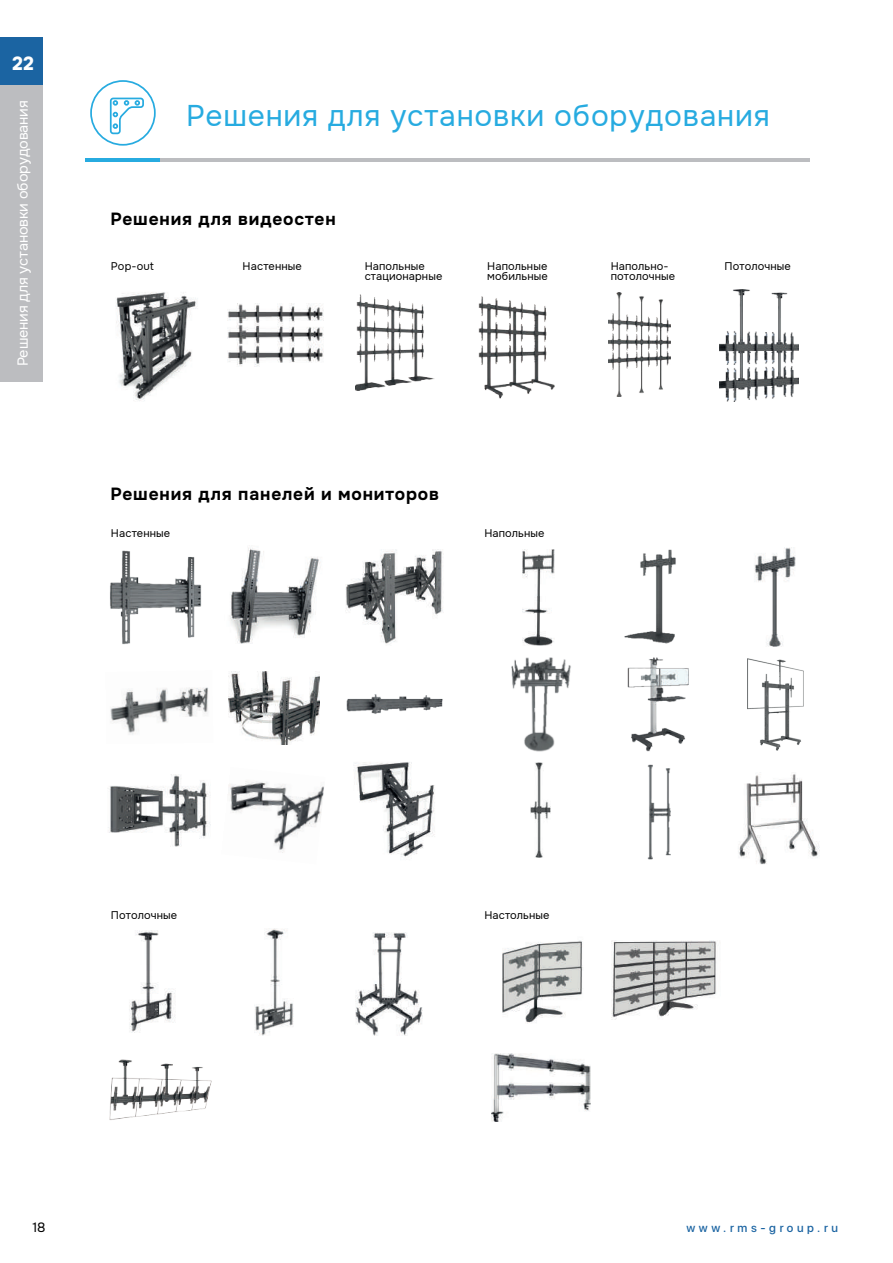
<style>
.page{position:relative;width:893px;height:1263px;background:#fff}
.page>*{position:absolute;margin:0;border:0;box-sizing:border-box;transform-origin:0 0}
.t1{font:30px "Onest";letter-spacing:.025em;color:#27abe0}
.t2{font:800 18.75px "Onest";color:#fff}
.t3{font:700 17.25px "Onest";letter-spacing:.05em;color:#000}
.t4{font:14.55px "Onest";letter-spacing:-.01em;color:#fff}
.t5{font:13.5px "Onest";color:#000}
.t6{font:500 12px "SF Pro Display";letter-spacing:.3em;color:#1b64a2}
.t7{font:11.1px/10.1px "Onest";letter-spacing:.01em;color:#000}
</style>
<div class="page">
<img style="left:110px;top:550px;width:91px;height:95px">
<div style="left:0;top:84px;width:43px;height:297px;background:#bcbdc0"></div>
<div style="left:0;top:38px;width:43px;height:47px;background:#1b64a2"></div>
<hr style="left:158px;top:159px;width:651px;height:3px;background:#bcbdc0">
<hr style="left:86px;top:159px;width:74px;height:3px;background:#27abe0">
<div style="left:90px;top:80px;width:66px;height:66px;border:2px solid #27abe0;border-radius:50%"></div>
<svg style="left:109px;top:97px;width:36px;height:38px"></svg>
<img style="left:116px;top:292px;width:81px;height:109px">
<img style="left:228px;top:304px;width:95px;height:62px">
<img style="left:356px;top:295px;width:79px;height:95px">
<img style="left:478px;top:296px;width:77px;height:103px">
<img style="left:608px;top:292px;width:62px;height:104px">
<img style="left:720px;top:290px;width:78px;height:112px">
<img style="left:230px;top:548px;width:91px;height:96px">
<img style="left:345px;top:549px;width:98px;height:95px">
<img style="left:109px;top:1059px;width:103px;height:61px">
<img style="left:110px;top:687px;width:98px;height:48px">
<img style="left:228px;top:672px;width:92px;height:72px">
<img style="left:108px;top:775px;width:102px;height:71px">
<img style="left:228px;top:781px;width:96px;height:72px">
<img style="left:354px;top:762px;width:81px;height:95px">
<img style="left:129px;top:931px;width:46px;height:102px">
<img style="left:346px;top:694px;width:97px;height:20px">
<img style="left:255px;top:929px;width:38px;height:107px">
<img style="left:355px;top:932px;width:67px;height:103px">
<img style="left:523px;top:550px;width:32px;height:95px">
<img style="left:624px;top:549px;width:52px;height:95px">
<img style="left:754px;top:548px;width:42px;height:99px">
<img style="left:511px;top:657px;width:60px;height:95px">
<img style="left:627px;top:657px;width:62px;height:95px">
<img style="left:748px;top:659px;width:56px;height:91px">
<img style="left:530px;top:763px;width:21px;height:95px">
<img style="left:647px;top:764px;width:24px;height:96px">
<img style="left:502px;top:940px;width:81px;height:83px">
<img style="left:611px;top:940px;width:106px;height:79px">
<img style="left:492px;top:1054px;width:98px;height:68px">
<img style="left:738px;top:774px;width:82px;height:91px">
<h2 class="t2" style="left:13px;top:52px;width:23px">22</h2>
<h3 class="t4" style="left:14px;top:366px;width:267px;rotate:-90deg">Решения для установки оборудования</h3>
<h1 class="t1" style="left:186px;top:97px;width:585px">Решения для установки оборудования</h1>
<h3 class="t3" style="left:110px;top:209px;width:227px">Решения для видеостен</h3>
<p class="t7" style="left:111px;top:261px;width:45px">Pop-out</p>
<p class="t7" style="left:243px;top:261px;width:61px">Настенные</p>
<p class="t7" style="left:365px;top:261px;width:62px">Напольные</p>
<p class="t7" style="left:724px;top:261px;width:68px">Потолочные</p>
<p class="t7" style="left:365px;top:271px;width:79px">стационарные</p>
<p class="t7" style="left:487px;top:261px;width:62px">Напольные мобильные</p>
<p class="t7" style="left:611px;top:261px;width:66px">Напольно&shy;потолочные</p>
<h3 class="t3" style="left:110px;top:483px;width:330px">Решения для панелей и мониторов</h3>
<p class="t7" style="left:111px;top:529px;width:61px">Настенные</p>
<p class="t7" style="left:484px;top:529px;width:62px">Напольные</p>
<p class="t7" style="left:111px;top:911px;width:68px">Потолочные</p>
<p class="t7" style="left:484px;top:911px;width:67px">Настольные</p>
<p class="t5" style="left:32px;top:1219px;width:15px">18</p>
<p class="t6" style="left:686px;top:1219px;width:153px">www.rms-group.ru</p>
</div>
